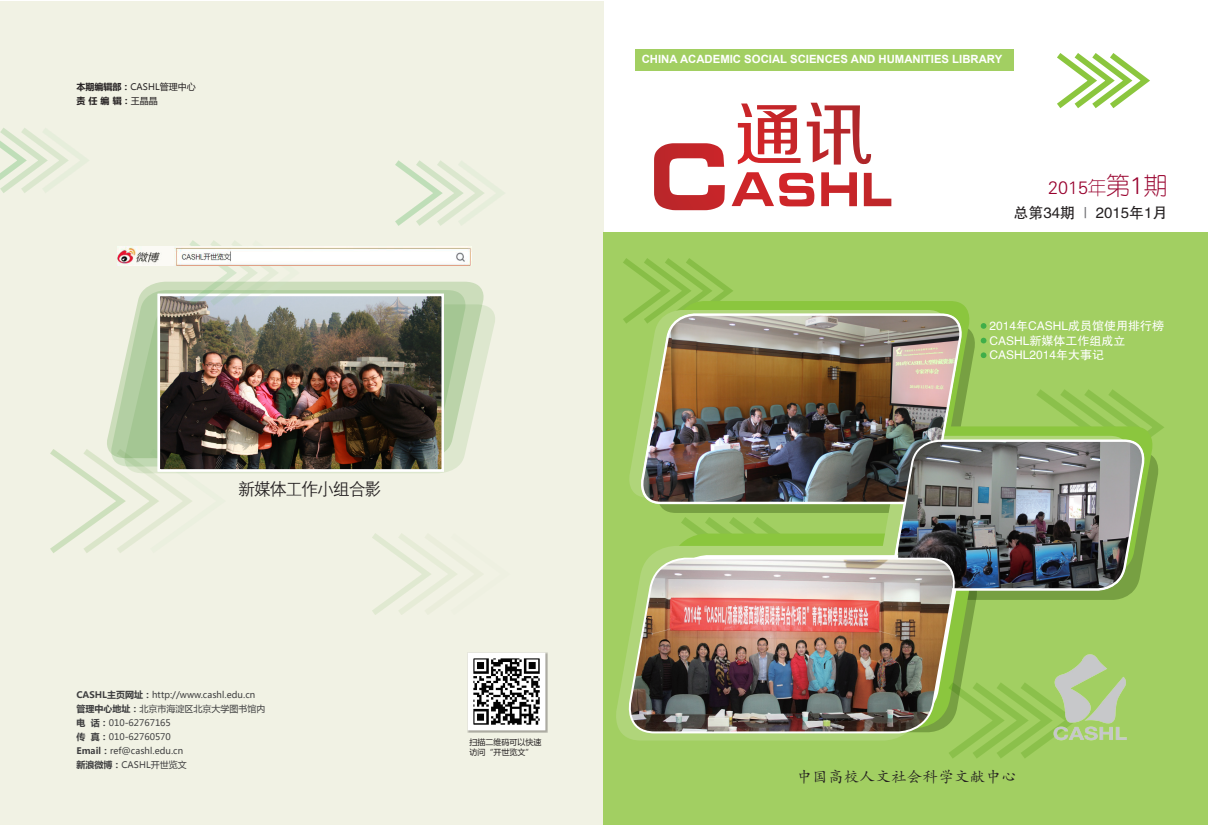
<style>
.page{position:relative;width:1208px;height:825px;background:#fff}
.page>*{position:absolute;margin:0;border:0;box-sizing:border-box;transform-origin:0 0}
.t1{font:18px "FZY1 JW GB1 0";color:#98012d}
.t2{font:17px "FZZDXJW GB1 0";letter-spacing:-.07em;color:#231f20}
.t3{font:15px "FZKTJW GB1 0";letter-spacing:.05em;color:#231f20}
.t4{font:15px "FZHTJW GB1 0";color:#231f20}
.t5{font:12px/14.7px "FZHTJW GB1 0";color:#fff}
.t6{font:700 11.3px "Arial";color:#fff}
.t7{font:9px/14px "Microsoft Ya Hei";color:#3e3e3f}
.t8{font:9px/14px "Microsoft Ya Hei";color:#231f20}
.t9{font:8px/9.6px "Microsoft Ya Hei";color:#231f20}
.s1{font-weight:700}
.s2{font-size:24px}
.s3{color:#6c6d70}
</style>
<div class="page">
<img style="left:0;top:1px;width:1208px;height:824px">
<p class="t8" style="left:77px;top:79px;width:121px"><span class="s1">本期编辑部：</span>CASHL管理中心<span class="s1">责 任 编 辑：</span>王晶晶</p>
<h2 class="t2" style="left:238px;top:480px;width:145px">新媒体工作小组合影</h2>
<p class="t7" style="left:77px;top:687px;width:191px"><span class="s1">CASHL主页网址：</span>http://www.cashl.edu.cn<span class="s1">管理中心地址：</span>北京市海淀区北京大学图书馆内<span class="s1">电 话：</span>010-62767165<br><span class="s1">传 真：</span>010-62760570<br><span class="s1">Email：</span>ref@cashl.edu.cn<br><span class="s1">新浪微博：</span>CASHL开世览文</p>
<p class="t9" style="left:469px;top:737px;width:73px">扫描二维码可以快速访问“开世览文”</p>
<p class="t6" style="left:642px;top:52px;width:362px">CHINA ACADEMIC SOCIAL SCIENCES AND HUMANITIES LIBRARY</p>
<h1 class="t1" style="left:1048px;top:178px;width:121px">2015年<span class="s2">第1期</span></h1>
<h3 class="t4" style="left:1013px;top:205px;width:155px">总第34期 <span class="s3">|</span> 2015年1月</h3>
<h3 class="t5" style="left:989px;top:318px;width:176px">2014年CASHL成员馆使用排行榜<br>CASHL新媒体工作组成立<br>CASHL2014年大事记</h3>
<h3 class="t3" style="left:797px;top:769px;width:221px">中国高校人文社会科学文献中心</h3>
</div>
